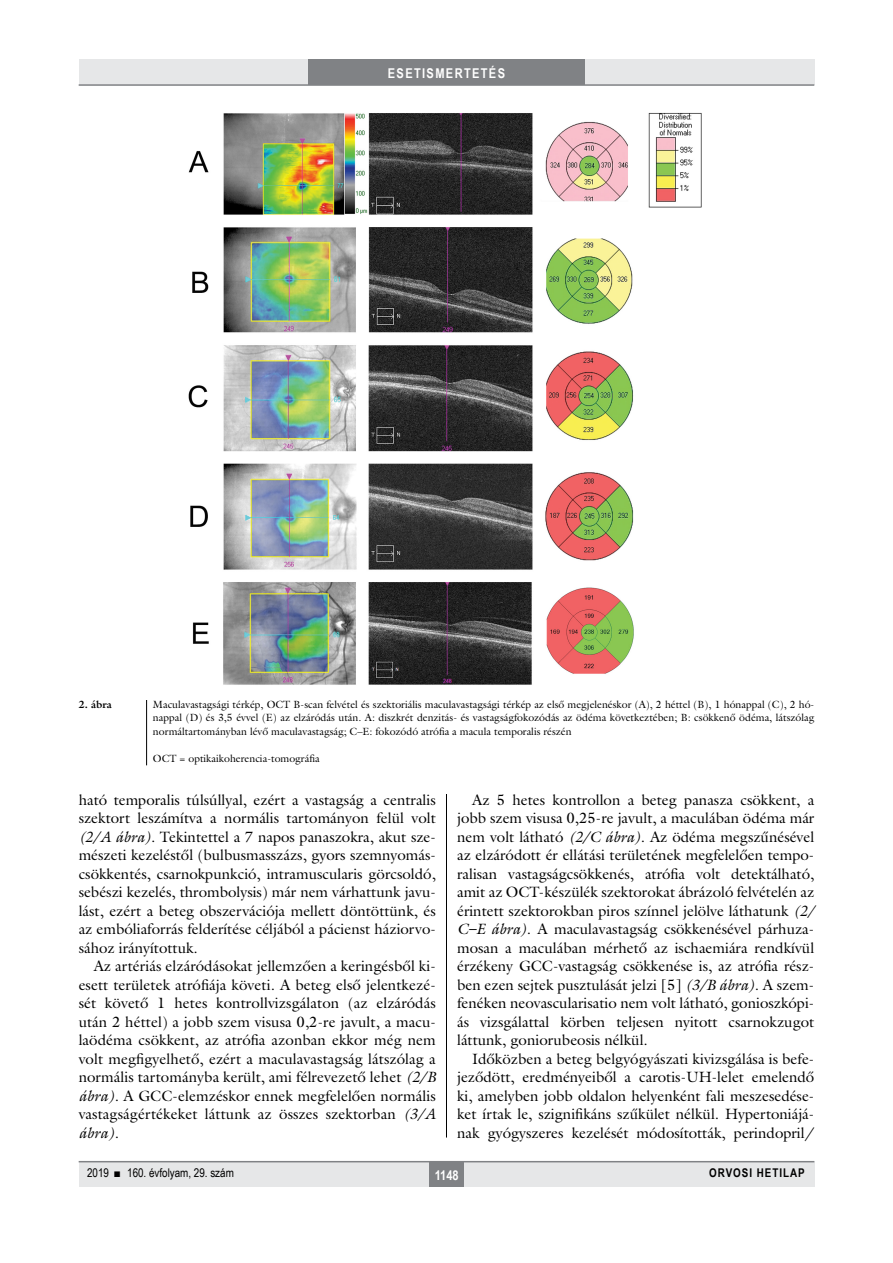
<style>
.page{position:relative;width:893px;height:1263px;background:#fff}
.page>*{position:absolute;margin:0;border:0;box-sizing:border-box;transform-origin:0 0}
.Body_Text{font:15px/18.5px "Galliard Reg";color:#000;text-align:justify}
.t1{font:700 13.5px "Arial Narrow";letter-spacing:.1em;color:#fff}
.t2{font:12px "Arial Narrow";color:#000}
.t3{font:700 12px "Arial Narrow";letter-spacing:.08em;color:#000}
.kepalairas2{font:10.5px/13.5px "Galliard Reg";color:#000;text-align:justify}
.kepalairas1{font:700 10.5px "Galliard Reg";color:#000}
.s1{font-style:italic}
</style>
<div class="page">
<div style="left:79px;top:1161px;width:735px;height:25px;background:#e6e7e8"></div>
<hr style="left:79px;top:1161px;width:735px;height:1px;background:#808285">
<div style="left:430px;top:1161px;width:34px;height:25px;background:#808285"></div>
<div style="left:79px;top:60px;width:735px;height:25px;background:#e6e7e8"></div>
<div style="left:308px;top:60px;width:277px;height:25px;background:#808285"></div>
<hr style="left:79px;top:84px;width:735px;height:2px;background:#808285">
<hr style="left:446px;top:111px;width:1px;height:1026px;background:#000">
<div style="left:79px;top:699px;width:735px;height:95px;background:#fff"></div>
<hr style="left:146px;top:699px;width:1px;height:66px;background:#000">
<img style="left:188px;top:111px;width:514px;height:578px">
<p class="t1" style="left:388px;top:63px;width:119px">ESETISMERTETÉS</p>
<p class="kepalairas1" style="left:79px;top:697px;width:35px">2. ábra</p>
<p class="kepalairas2" style="left:153px;top:697px;width:663px">Maculavastagsági térkép, OCT B-scan felvétel és szektoriális maculavastagsági térkép az első megjelenéskor (A), 2 héttel (B), 1 hónappal (C), 2 hó&shy;nappal (D) és 3,5 évvel (E) az elzáródás után. A: diszkrét denzitás- és vastagságfokozódás az ödéma következtében; B: csökkenő ödéma, látszólag normáltartományban lévő maculavastagság; C–E: fokozódó atrófia a macula temporalis részén</p>
<p class="kepalairas2" style="left:153px;top:751px;width:168px">OCT = optikaikoherencia-tomográfia</p>
<p class="Body_Text" style="left:79px;top:790px;width:359px">ható temporalis túlsúllyal, ezért a vastagság a centralis szektort leszámítva a normális tartományon felül volt <span class="s1">(2/A ábra)</span>. Tekintettel a 7 napos panaszokra, akut sze&shy;mészeti kezeléstől (bulbusmasszázs, gyors szemnyomás&shy;csökkentés, csarnokpunkció, intramuscularis görcsoldó, sebészi kezelés, thrombolysis) már nem várhattunk javu&shy;lást, ezért a beteg obszervációja mellett döntöttünk, és az embóliaforrás felderítése céljából a pácienst háziorvo&shy;sához irányítottuk.</p>
<p class="Body_Text" style="left:79px;top:957px;width:359px;text-indent:15px">Az artériás elzáródásokat jellemzően a keringésből ki&shy;esett területek atrófiája követi. A beteg első jelentkezé&shy;sét követő 1 hetes kontrollvizsgálaton (az elzáródás után 2 héttel) a jobb szem visusa 0,2-re javult, a macu&shy;laödéma csökkent, az atrófia azonban ekkor még nem volt megfigyelhető, ezért a maculavastagság látszólag a normális tartományba került, ami félrevezető lehet <span class="s1">(2/B ábra)</span>. A GCC-elemzéskor ennek megfelelően normális vastagságértékeket láttunk az összes szektorban <span class="s1">(3/A ábra)</span>.</p>
<p class="Body_Text" style="left:457px;top:790px;width:359px;text-indent:15px">Az 5 hetes kontrollon a beteg panasza csökkent, a jobb szem visusa 0,25-re javult, a maculában ödéma már nem volt látható <span class="s1">(2/C ábra)</span>. Az ödéma megszűnésével az elzáródott ér ellátási területének megfelelően tempo&shy;ralisan vastagságcsökkenés, atrófia volt detektálható, amit az OCT-készülék szektorokat ábrázoló felvételén az érintett szektorokban piros színnel jelölve láthatunk <span class="s1">(2/ C–E ábra)</span>. A maculavastagság csökkenésével párhuza&shy;mosan a maculában mérhető az ischaemiára rendkívül érzékeny GCC-vastagság csökkenése is, az atrófia rész&shy;ben ezen sejtek pusztulását jelzi [5] <span class="s1">(3/B ábra)</span>. A szem&shy;fenéken neovascularisatio nem volt látható, gonioszkópi&shy;ás vizsgálattal körben teljesen nyitott csarnokzugot láttunk, goniorubeosis nélkül.</p>
<p class="Body_Text" style="left:457px;top:1049px;width:359px;text-indent:15px">Időközben a beteg belgyógyászati kivizsgálása is befe&shy;jeződött, eredményeiből a carotis-UH-lelet emelendő ki, amelyben jobb oldalon helyenként fali meszesedése&shy;ket írtak le, szignifikáns szűkület nélkül. Hypertoniájá&shy;nak gyógyszeres kezelését módosították, perindopril/</p>
<p class="t2" style="left:87px;top:1164px;width:148px">2019 ■ 160. évfolyam, 29. szám</p>
<p class="t1" style="left:435px;top:1165px;width:26px">1148</p>
<p class="t3" style="left:709px;top:1164px;width:97px">ORVOSI HETILAP</p>
</div>
